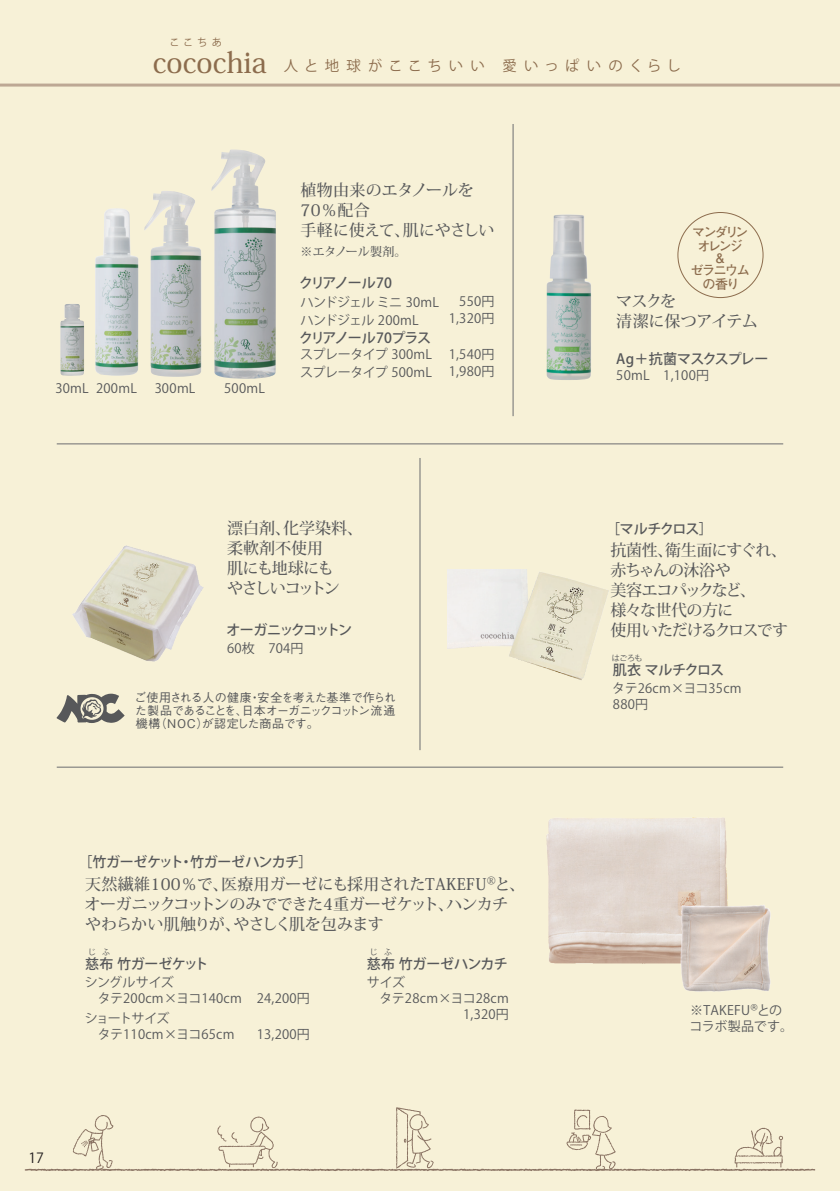
<style>
.page{position:relative;width:840px;height:1191px;background:#fff}
.page>*{position:absolute;margin:0;border:0;box-sizing:border-box;transform-origin:0 0}
.t1{font:500 28.8px "Koz Min Pr 6 N";color:#8c6c4d}
.t2{font:500 16px/20px "Koz Min Pr 6 N";letter-spacing:-.03em;color:#57585a}
.t3{font:500 16px/20px "Koz Min Pr 6 N";letter-spacing:-.055em;color:#57585a}
.t4{font:500 16px/20px "Koz Min Pr 6 N";letter-spacing:-.01em;color:#57585a}
.t5{font:500 16px/20px "Koz Min Pr 6 N";letter-spacing:-.005em;color:#57585a}
.t6{font:14.4px "Koz Go Pr 6 N";letter-spacing:.43em;color:#8c6c4d}
.t7{font:500 14px "Koz Go Pr 6 N";letter-spacing:-.05em;color:#57585a}
.t8{font:500 14px "Koz Go Pr 6 N";letter-spacing:-.03em;color:#57585a}
.t9{font:500 14px "Koz Go Pr 6 N";letter-spacing:-.025em;color:#57585a}
.t10{font:500 14px "Koz Go Pr 6 N";letter-spacing:-.12em;color:#57585a}
.t11{font:500 14px "Koz Go Pr 6 N";letter-spacing:-.07em;color:#57585a}
.t12{font:14px "Koz Go Pr 6 N";color:#231f20}
.t13{font:13px/16px "Koz Go Pr 6 N";letter-spacing:.02em;color:#57585a}
.t14{font:13px "Koz Go Pr 6 N";letter-spacing:-.015em;color:#57585a}
.t15{font:13px/18px "Koz Go Pr 6 N";letter-spacing:-.03em;color:#57585a}
.t16{font:13px/16px "Koz Go Pr 6 N";color:#57585a}
.t17{font:700 13px/14px "Futo Go B101 Pro";letter-spacing:-.16em;color:#8c6c4d;text-align:center}
.t18{font:700 13px/12px "Futo Go B101 Pro";letter-spacing:-.13em;color:#8c6c4d;text-align:center}
.t19{font:500 12px/13px "Gothic BBB Pro";letter-spacing:-.035em;color:#57585a;text-align:justify}
.t20{font:500 12px "Koz Min Pr 6 N";letter-spacing:-.025em;color:#57585a}
.t21{font:10.2px "Koz Go Pr 6 N";color:#8c6c4d}
.t22{font:8px "Koz Go Pr 6 N";color:#57585a}
</style>
<div class="page">
<div style="left:0;top:0;width:839px;height:1191px;background:#f7f1d7"></div>
<svg style="left:25px;top:1107px;width:789px;height:64px"></svg>
<hr style="left:57px;top:443px;width:725px;height:1px;background:#6c6d70">
<hr style="left:57px;top:767px;width:725px;height:1px;background:#6c6d70">
<hr style="left:419px;top:458px;width:1px;height:292px;background:#6c6d70">
<hr style="left:512px;top:124px;width:1px;height:292px;background:#6c6d70">
<hr style="left:0;top:84px;width:839px;height:3px;background:#bda894">
<img style="left:546px;top:214px;width:45px;height:166px">
<img style="left:546px;top:817px;width:182px;height:147px">
<img style="left:673px;top:898px;width:98px;height:94px">
<img style="left:447px;top:570px;width:162px;height:110px">
<img style="left:72px;top:545px;width:131px;height:117px">
<svg style="left:56px;top:693px;width:69px;height:30px"></svg>
<img style="left:95px;top:208px;width:43px;height:168px">
<img style="left:60px;top:304px;width:24px;height:72px">
<img style="left:144px;top:191px;width:57px;height:186px">
<img style="left:211px;top:149px;width:65px;height:230px">
<p class="t21" style="left:169px;top:37px;width:54px">ここちあ</p>
<h1 class="t1" style="left:153px;top:46px;width:115px">cocochia</h1>
<p class="t6" style="left:284px;top:58px;width:398px">人と地球がここちいい 愛いっぱいのくらし</p>
<p class="t13" style="left:55px;top:381px;width:83px">30mL 200mL</p>
<p class="t13" style="left:155px;top:381px;width:42px">300mL</p>
<p class="t13" style="left:224px;top:381px;width:42px">500mL</p>
<p class="t5" style="left:300px;top:180px;width:195px">植物由来のエタノールを<br>70％配合<br>手軽に使えて、肌にやさしい</p>
<p class="t20" style="left:300px;top:245px;width:107px">※エタノール製剤。</p>
<p class="t11" style="left:299px;top:275px;width:94px">クリアノール70</p>
<p class="t15" style="left:300px;top:293px;width:140px">ハンドジェル ミニ 30mLハンドジェル 200mL</p>
<p class="t13" style="left:459px;top:293px;width:37px">550円</p>
<p class="t7" style="left:299px;top:330px;width:133px">クリアノール70プラス</p>
<p class="t14" style="left:300px;top:347px;width:134px">スプレータイプ 300mL</p>
<p class="t13" style="left:448px;top:346px;width:47px">1,540円</p>
<p class="t13" style="left:448px;top:311px;width:47px">1,320円</p>
<p class="t14" style="left:300px;top:365px;width:134px">スプレータイプ 500mL</p>
<p class="t13" style="left:448px;top:364px;width:47px">1,980円</p>
<p class="t17" style="left:691px;top:223px;width:58px">マンダリンオレンジ</p>
<p class="t18" style="left:690px;top:250px;width:61px">&amp;<br>ゼラニウム</p>
<p class="t18" style="left:702px;top:276px;width:39px">の香り</p>
<p class="t2" style="left:615px;top:291px;width:143px">マスクを<br>清潔に保つアイテム</p>
<p class="t7" style="left:616px;top:351px;width:154px">Ag＋抗菌マスクスプレー</p>
<p class="t13" style="left:616px;top:367px;width:94px">50mL　1,100円</p>
<p class="t4" style="left:227px;top:518px;width:137px">漂白剤、化学染料、柔軟剤不使用<br>肌にも地球にも<br>やさしいコットン</p>
<p class="t10" style="left:226px;top:622px;width:127px">オーガニックコットン</p>
<p class="t13" style="left:227px;top:640px;width:78px">60枚　704円</p>
<p class="t19" style="left:134px;top:689px;width:263px">ご使用される人の健康・安全を考えた基準で作られた製品であることを、日本オーガニックコットン流通機構（NOC）が認定した商品です。</p>
<p class="t8" style="left:78px;top:854px;width:235px">［竹ガーゼケット・竹ガーゼハンカチ］</p>
<p class="t2" style="left:85px;top:874px;width:442px">天然繊維100％で、医療用ガーゼにも採用されたTAKEFU®と、オーガニックコットンのみでできた4重ガーゼケット、ハンカチやわらかい肌触りが、やさしく肌を包みます</p>
<p class="t22" style="left:88px;top:947px;width:24px">じ ふ</p>
<p class="t8" style="left:85px;top:956px;width:125px">慈布 竹ガーゼケット</p>
<p class="t22" style="left:369px;top:947px;width:24px">じ ふ</p>
<p class="t9" style="left:367px;top:956px;width:142px">慈布 竹ガーゼハンカチ</p>
<p class="t13" style="left:85px;top:975px;width:226px">シングルサイズ<br>　タテ200cm×ヨコ140cm 24,200円</p>
<p class="t16" style="left:85px;top:1010px;width:151px">ショートサイズ<br>　タテ110cm×ヨコ65cm</p>
<p class="t13" style="left:257px;top:1026px;width:55px">13,200円</p>
<p class="t13" style="left:367px;top:975px;width:143px">サイズ<br>　タテ28cm×ヨコ28cm</p>
<p class="t12" style="left:28px;top:1149px;width:17px">17</p>
<p class="t7" style="left:606px;top:520px;width:108px">［マルチクロス］</p>
<p class="t3" style="left:610px;top:541px;width:179px">抗菌性、衛生面にすぐれ、赤ちゃんの沐浴や<br>美容エコパックなど、<br>様々な世代の方に<br>使用いただけるクロスです</p>
<p class="t22" style="left:611px;top:653px;width:32px">はごろも</p>
<p class="t7" style="left:612px;top:662px;width:113px">肌衣 マルチクロス</p>
<p class="t13" style="left:612px;top:680px;width:144px">タテ26cm×ヨコ35cm　<br>880円</p>
<p class="t13" style="left:689px;top:1002px;width:105px">※TAKEFU®とのコラボ製品です。</p>
</div>
